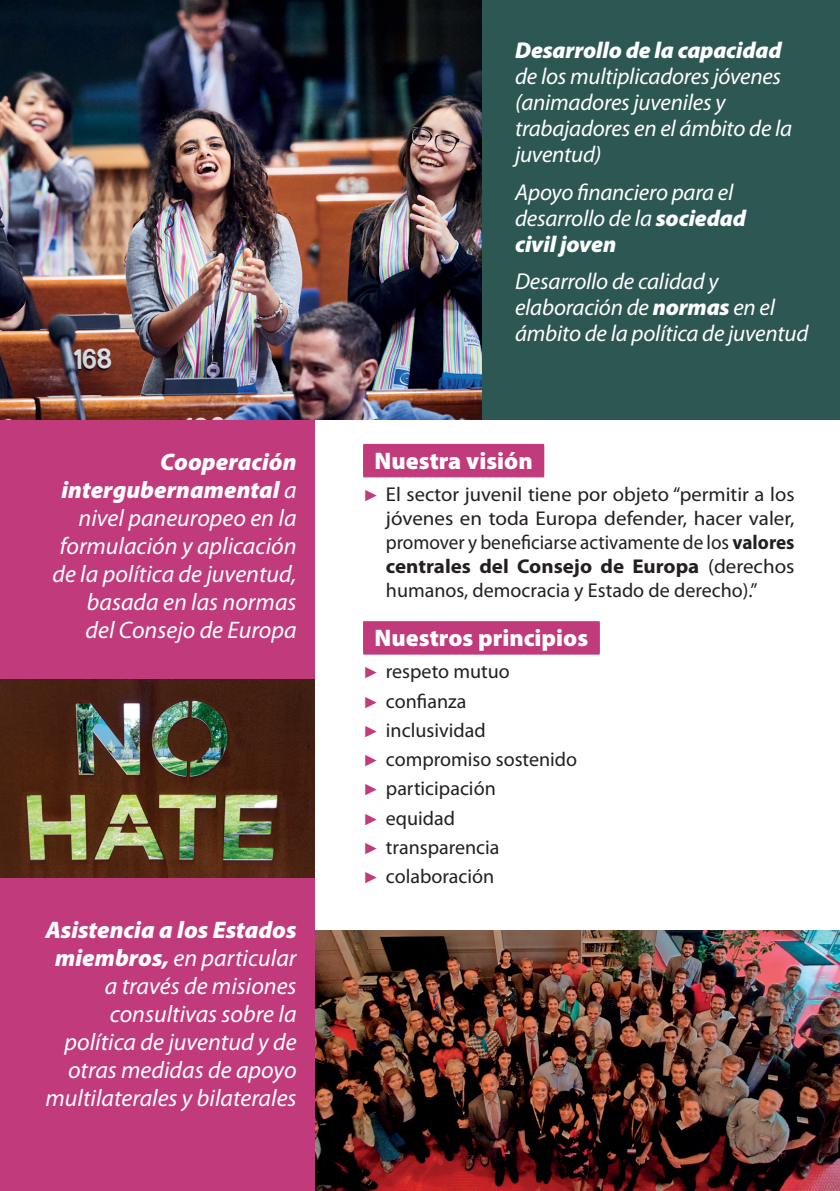
<style>
.page{position:relative;width:840px;height:1191px;background:#fff}
.page>*{position:absolute;margin:0;border:0;box-sizing:border-box;transform-origin:0 0}
.t1{font:italic 24px/28px "Myriad Pro";color:#fff;text-align:right}
.t2{font:900 24px "Myriad Pro";color:#fff}
.t3{font:italic 23px/26px "Myriad Pro";letter-spacing:-.01em;color:#fff}
.t4{font:italic 900 23px "Myriad Pro";letter-spacing:-.01em;color:#fff}
.t5{font:20px/29.2px "Myriad Pro";color:#231f20;text-align:justify}
.s1{font-weight:900}
.s2{font-family:"Arial";font-size:16px;color:#c13a7c}
.s3{font-weight:700}
</style>
<div class="page">
<div style="left:0;top:0;width:839px;height:420px;background:#2d5752"></div>
<div style="left:363px;top:445px;width:181px;height:32px;background:#c13a7c"></div>
<div style="left:363px;top:444px;width:181px;height:32px;background:#c13a7c"></div>
<div style="left:363px;top:622px;width:236px;height:32px;background:#c13a7c"></div>
<div style="left:363px;top:621px;width:236px;height:32px;background:#c13a7c"></div>
<div style="left:0;top:417px;width:315px;height:774px;background:#c13a7c"></div>
<img style="left:0;top:679px;width:315px;height:198px">
<img style="left:0;top:0;width:481px;height:420px">
<img style="left:315px;top:930px;width:524px;height:261px">
<p class="t1" style="left:52px;top:448px;width:245px"><span class="s1">Cooperación intergubernamental</span> a nivel paneuropeo en la formulación y aplicación de la política de juventud, basada en las normas del Consejo de Europa</p>
<p class="t1" style="left:46px;top:915px;width:252px"><span class="s1">Asistencia a los Estados miembros,</span> en particular a través de misiones consultivas sobre la política de juventud y de otras medidas de apoyo multilaterales y bilaterales</p>
<p class="t4" style="left:514px;top:35px;width:268px">Desarrollo de la capacidad</p>
<p class="t3" style="left:514px;top:63px;width:278px">de los multiplicadores jóvenes (animadores juveniles y trabajadores en el ámbito de la juventud)</p>
<p class="t3" style="left:514px;top:179px;width:232px">Apoyo financiero para el desarrollo de la <span class="s1">sociedad civil joven</span></p>
<p class="t3" style="left:514px;top:268px;width:295px">Desarrollo de calidad y elaboración de <span class="s1">normas</span> en el ámbito de la política de juventud</p>
<p class="t2" style="left:374px;top:445px;width:160px">Nuestra visión</p>
<p class="t5" style="left:386px;top:482px;width:410px;line-height:24px;text-indent:-23px"><span class="s2">►</span> El sector juvenil tiene por objeto “permitir a los jóvenes en toda Europa defender, hacer valer, promover y beneficiarse activamente de los <span class="s3">valores centrales del Consejo de Europa</span> (derechos humanos, democracia y Estado de derecho).”</p>
<p class="t2" style="left:374px;top:622px;width:215px">Nuestros principios</p>
<p class="t5" style="left:363px;top:656px;width:215px;text-align:left"><span class="s2">►</span> respeto mutuo<br><span class="s2">►</span> confianza<br><span class="s2">►</span> inclusividad<br><span class="s2">►</span> compromiso sostenido <span class="s2">►</span> participación<br><span class="s2">►</span> equidad<br><span class="s2">►</span> transparencia<br><span class="s2">►</span> colaboración</p>
</div>
